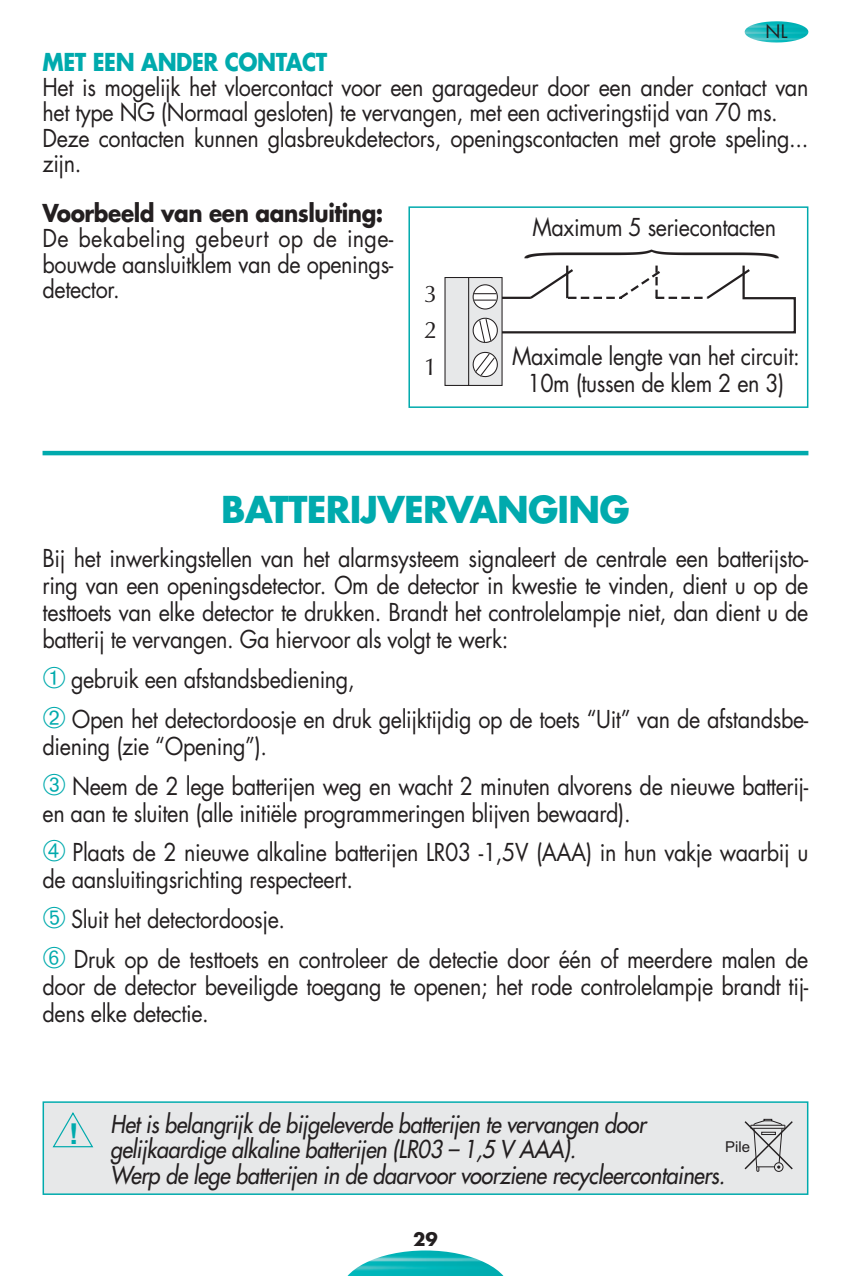
<style>
.page{position:relative;width:851px;height:1276px;background:#fff}
.page>*{position:absolute;margin:0;border:0;box-sizing:border-box;transform-origin:0 0}
.t1{font:700 36px "Futura";letter-spacing:-.02em;color:#00aaad}
.t2{font:700 28.8px "Helvetica";color:#00aaad}
.t3{font:24px/25.2px "Futura";letter-spacing:-.02em;color:#231f20;scale:.9 1}
.t4{font:italic 24px/25.5px "Futura";letter-spacing:-.015em;color:#231f20;scale:.9 1}
.t5{font:700 24px "Futura";letter-spacing:-.02em;color:#231f20;scale:.9 1}
.t6{font:700 24px "Futura";letter-spacing:-.02em;color:#00aaad;scale:.9 1}
.t7{font:24px/36.3px "Optima";color:#231f20;text-align:justify}
.t8{font:700 18px "Futura";color:#231f20}
.t9{font:18px "Futura";color:#231f20}
.t10{font:15px "Arial";color:#231f20}
.s1{color:#00aaad}
</style>
<div class="page">
<img style="left:347px;top:1250px;width:157px;height:26px">
<img style="left:744px;top:21px;width:64px;height:22px">
<div style="left:468px;top:277px;width:34px;height:108px;background:#e7e8e9"></div>
<div style="left:468px;top:277px;width:34px;height:109px;border:1px solid #231f20"></div>
<div style="left:445px;top:277px;width:23px;height:108px;background:#e7e8e9"></div>
<div style="left:444px;top:277px;width:25px;height:109px;border:1px solid #231f20"></div>
<svg style="left:470px;top:265px;width:325px;height:113px"></svg>
<div style="left:408px;top:206px;width:400px;height:202px;border:2px solid #00aaad"></div>
<hr style="left:43px;top:451px;width:765px;height:4px;background:#00aaad">
<div style="left:44px;top:1103px;width:762px;height:90px;background:#e7e8e9"></div>
<div style="left:43px;top:1101px;width:765px;height:94px;border:2px solid #00aaad"></div>
<svg style="left:53px;top:1112px;width:41px;height:36px"></svg>
<svg style="left:744px;top:1119px;width:49px;height:52px"></svg>
<p class="t9" style="left:765px;top:24px;width:23px">NL</p>
<p class="t6" style="left:43px;top:51px;width:318px">MET EEN ANDER CONTACT</p>
<p class="t3" style="left:43px;top:77px;width:852px">Het is mogelijk het vloercontact voor een garagedeur door een ander contact van het type NG (Normaal gesloten) te vervangen, met een activeringstijd van 70 ms.<br>Deze contacten kunnen glasbreukdetectors, openingscontacten met grote speling... zijn.</p>
<p class="t5" style="left:43px;top:202px;width:380px">Voorbeeld van een aansluiting:</p>
<p class="t3" style="left:43px;top:228px;width:391px;text-align:justify">De bekabeling gebeurt op de inge&shy;bouwde aansluitklem van de openings&shy;detector.</p>
<p class="t3" style="left:532px;top:216px;width:272px">Maximum 5 seriecontacten</p>
<p class="t7" style="left:424px;top:276px;width:15px">3<br>2<br>1</p>
<p class="t3" style="left:512px;top:344px;width:321px;line-height:27px;text-align:center">Maximale lengte van het circuit:<br>10m (tussen de klem 2 en 3)</p>
<h1 class="t1" style="left:221px;top:493px;width:410px">BATTERIJVERVANGING</h1>
<p class="t3" style="left:43px;top:547px;width:852px;line-height:27px;text-align:justify">Bij het inwerkingstellen van het alarmsysteem signaleert de centrale een batterijsto&shy;ring van een openingsdetector. Om de detector in kwestie te vinden, dient u op de testtoets van elke detector te drukken. Brandt het controlelampje niet, dan dient u de batterij te vervangen. Ga hiervoor als volgt te werk:</p>
<p class="t3" style="left:43px;top:661px;width:852px;line-height:39.9px"><span class="s1">➀</span> gebruik een afstandsbediening,<br><span class="s1">➁</span> Open het detectordoosje en druk gelijktijdig op de toets “Uit” van de afstandsbe-</p>
<p class="t3" style="left:43px;top:728px;width:852px;line-height:39.9px">diening (zie “Opening”).<br><span class="s1">➂</span> Neem de 2 lege batterijen weg en wacht 2 minuten alvorens de nieuwe batterij-</p>
<p class="t3" style="left:43px;top:795px;width:852px;line-height:39.9px">en aan te sluiten (alle initiële programmeringen blijven bewaard).<br><span class="s1">➃</span> Plaats de 2 nieuwe alkaline batterijen LR03 -1,5V (AAA) in hun vakje waarbij u</p>
<p class="t3" style="left:43px;top:861px;width:852px;line-height:39.9px">de aansluitingsrichting respecteert.<br><span class="s1">➄</span> Sluit het detectordoosje.<br><span class="s1">➅</span> Druk op de testtoets en controleer de detectie door één of meerdere malen de</p>
<p class="t3" style="left:43px;top:974px;width:852px;line-height:27px">door de detector beveiligde toegang te openen; het rode controlelampje brandt tij&shy;dens elke detectie.</p>
<p class="t2" style="left:68px;top:1117px;width:11px">!</p>
<p class="t4" style="left:110px;top:1113px;width:684px">Het is belangrijk de bijgeleverde batterijen te vervangen door gelijkaardige alkaline batterijen (LR03 – 1,5 V AAA).<br>Werp de lege batterijen in de daarvoor voorziene recycleercontainers.</p>
<p class="t10" style="left:725px;top:1138px;width:27px">Pile</p>
<p class="t8" style="left:413px;top:1231px;width:26px">29</p>
</div>
